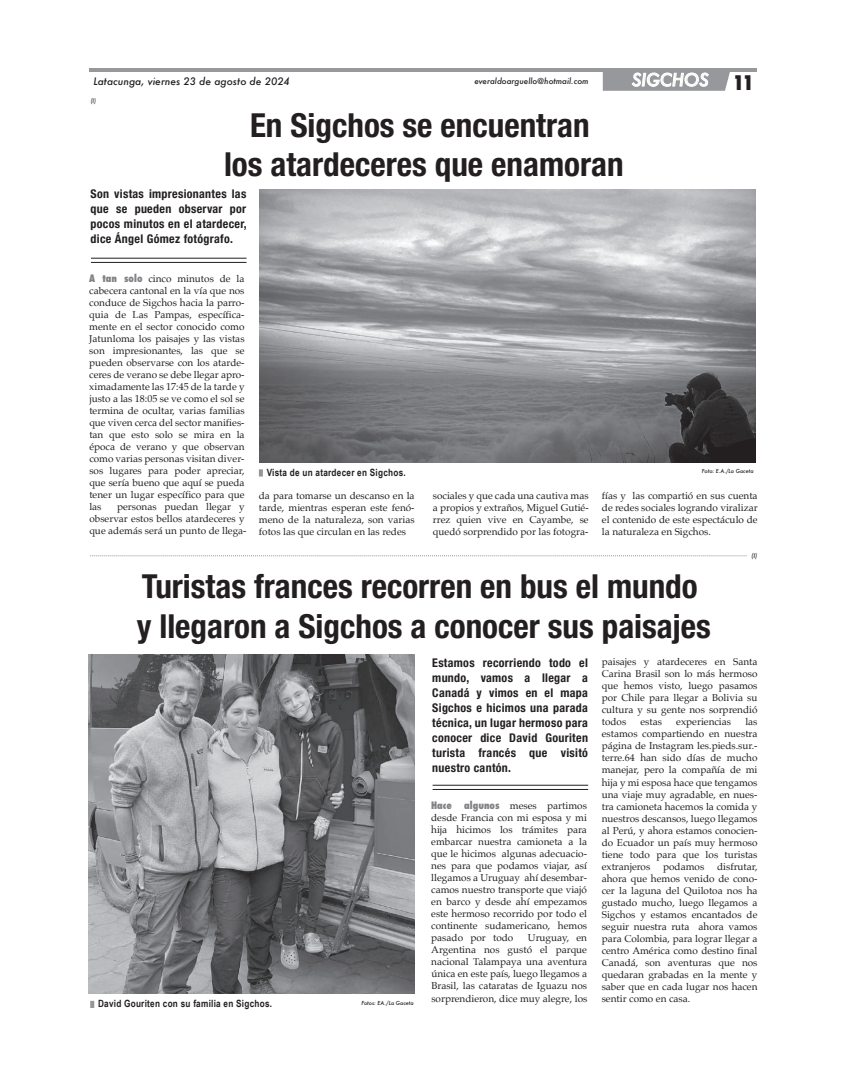
<style>
.page{position:relative;width:842px;height:1078px;background:#fff}
.page>*{position:absolute;margin:0;border:0;box-sizing:border-box;transform-origin:0 0}
.t1{font:700 condensed 33.1px/39.7px "Helvetica Neue";color:#231f20;text-align:center}
.t2{font:italic 500 17px "Futura";color:#fff}
.t3{font:700 condensed 12px/15px "Helvetica Neue";letter-spacing:.025em;color:#231f20;text-align:justify}
.t4{font:10px/12px "Palatino";color:#231f20;text-align:justify}
.t5{font:700 10px "Arial Narrow";letter-spacing:.025em;color:#231f20}
.t6{font:italic 500 10px "Futura";color:#231f20}
.t7{font:800 condensed 10px "Futura";color:#808285}
.t8{font:italic 500 8px "Futura";color:#231f20}
.t9{font:italic 500 6.1px "Futura";color:#231f20}
.t10{font:italic 500 6px "Futura";color:#231f20;scale:.9 1}
.t11{font:italic 500 5.4px "Futura";color:#231f20}
.s1{font-weight:800;font-style:normal;font-stretch:condensed;font-size:19.5px;color:#231f20}
.s2{font-family:"Futura";font-weight:800;font-stretch:condensed;color:#808285}
</style>
<div class="page">
<svg style="left:603px;top:72px;width:127px;height:19px;background:#aaacae"></svg>
<hr style="left:89px;top:68px;width:667px;height:4px;background:#96989b">
<svg style="left:90px;top:555px;width:656px;height:1px"></svg>
<svg style="left:259px;top:469px;width:4px;height:7px"></svg>
<svg style="left:90px;top:1000px;width:4px;height:7px"></svg>
<hr style="left:91px;top:262px;width:155px;height:1px;background:#231f20">
<hr style="left:91px;top:258px;width:155px;height:1px;background:#231f20">
<hr style="left:433px;top:788px;width:155px;height:1px;background:#231f20">
<hr style="left:433px;top:784px;width:155px;height:1px;background:#231f20">
<img style="left:259px;top:189px;width:497px;height:273px">
<img style="left:88px;top:654px;width:327px;height:339px">
<p class="t6" style="left:93px;top:74px;width:198px">Latacunga, viernes 23 de agosto de 2024</p>
<p class="t8" style="left:474px;top:76px;width:116px">everaldoarguello@hotmail.com</p>
<h2 class="t2" style="left:632px;top:68px;width:123px">SIGCHOS <span class="s1">11</span></h2>
<p class="t10" style="left:91px;top:96px;width:7px">(I)</p>
<h1 class="t1" style="left:224px;top:104px;width:401px">En Sigchos se encuentran<br>los atardeceres que enamoran</h1>
<p class="t3" style="left:91px;top:186px;width:158px">Son vistas impresionantes las que se pueden observar por pocos minutos en el atardecer, dice Ángel Gómez fotógrafo.</p>
<p class="t4" style="left:89px;top:272px;width:157px"><span class="s2">A tan solo</span> cinco minutos de la cabecera cantonal en la vía que nos conduce de Sigchos hacia la parro&shy;quia de Las Pampas, específica&shy;mente en el sector conocido como Jatunloma los paisajes y las vistas son impresionantes, las que se pueden observarse con los atarde&shy;ceres de verano se debe llegar apro&shy;ximadamente las 17:45 de la tarde y justo a las 18:05 se ve como el sol se termina de ocultar, varias familias que viven cerca del sector manifies&shy;tan que esto solo se mira en la época de verano y que observan como varias personas visitan diver&shy;sos lugares para poder apreciar, que sería bueno que aquí se pueda tener un lugar específico para que las</p>
<p class="t5" style="left:267px;top:464px;width:141px">Vista de un atardecer en Sigchos.</p>
<p class="t11" style="left:702px;top:467px;width:53px">Foto: E.A./La Gaceta</p>
<p class="t4" style="left:602px;top:489px;width:157px">fías y las compartió en sus cuenta de redes sociales logrando viralizar el contenido de este espectáculo de la naturaleza en Sigchos.</p>
<p class="t4" style="left:89px;top:500px;width:159px;text-align:left;text-indent:28px">personas puedan llegar y observar estos bellos atardeceres y que además será un punto de llega-</p>
<p class="t4" style="left:259px;top:489px;width:157px">da para tomarse un descanso en la tarde, mientras esperan este fenó&shy;meno de la naturaleza, son varias fotos las que circulan en las redes</p>
<p class="t4" style="left:433px;top:489px;width:157px">sociales y que cada una cautiva mas a propios y extraños, Miguel Gutié&shy;rrez quien vive en Cayambe, se quedó sorprendido por las fotogra-</p>
<h1 class="t1" style="left:137px;top:565px;width:576px;text-align:left">Turistas frances recorren en bus el mundo y llegaron a Sigchos a conocer sus paisajes</h1>
<p class="t3" style="left:432px;top:654px;width:157px">Estamos recorriendo todo el mundo, vamos a llegar a Canadá y vimos en el mapa Sigchos e hicimos una parada técnica, un lugar hermoso para conocer dice David Gouriten turista francés que visitó nuestro cantón.</p>
<p class="t9" style="left:751px;top:551px;width:7px">(I)</p>
<p class="t4" style="left:602px;top:655px;width:157px">paisajes y atardeceres en Santa Carina Brasil son lo más hermoso que hemos visto, luego pasamos por Chile para llegar a Bolivia su cultura y su gente nos sorprendió todos</p>
<p class="t4" style="left:602px;top:715px;width:157px;text-indent:144px">las estamos compartiendo en nuestra página de Instagram les.pieds.sur.- terre.64 han sido días de mucho manejar, pero la compañía de mi hija y mi esposa hace que tengamos una viaje muy agradable, en nues&shy;tra camioneta hacemos la comida y nuestros descansos, luego llegamos al Perú, y ahora estamos conocien&shy;do Ecuador un país muy hermoso tiene todo para que los turistas extranjeros</p>
<p class="t4" style="left:640px;top:715px;width:23px">estas</p>
<p class="t4" style="left:676px;top:715px;width:56px">experiencias</p>
<p class="t4" style="left:431px;top:799px;width:157px;text-indent:33px"><span class="s2">algunos</span> meses partimos desde Francia con mi esposa y mi hija hicimos los trámites para embarcar nuestra camioneta a la que le hicimos algunas adecuacio&shy;nes para que podamos viajar, así llegamos a Uruguay ahí desembar&shy;camos nuestro transporte que viajó en barco y desde ahí empezamos este hermoso recorrido por todo el continente sudamericano, hemos pasado por todo</p>
<p class="t7" style="left:431px;top:798px;width:22px">Hace</p>
<p class="t4" style="left:602px;top:859px;width:157px;text-indent:115px">disfrutar, ahora que hemos venido de cono&shy;cer la laguna del Quilotoa nos ha gustado mucho, luego llegamos a Sigchos y estamos encantados de seguir nuestra ruta ahora vamos para Colombia, para lograr llegar a centro América como destino final Canadá, son aventuras que nos quedaran grabadas en la mente y saber que en cada lugar nos hacen sentir como en casa.</p>
<p class="t4" style="left:663px;top:859px;width:43px">podamos</p>
<p class="t4" style="left:431px;top:931px;width:158px;text-indent:97px">Uruguay, en Argentina nos gustó el parque nacional Talampaya una aventura única en este país, luego llegamos a Brasil, las cataratas de Iguazu nos sorprendieron, dice muy alegre, los</p>
<p class="t5" style="left:98px;top:995px;width:176px">David Gouriten con su familia en Sigchos.</p>
<p class="t11" style="left:361px;top:998px;width:54px">Fotos: EA./La Gaceta</p>
</div>
